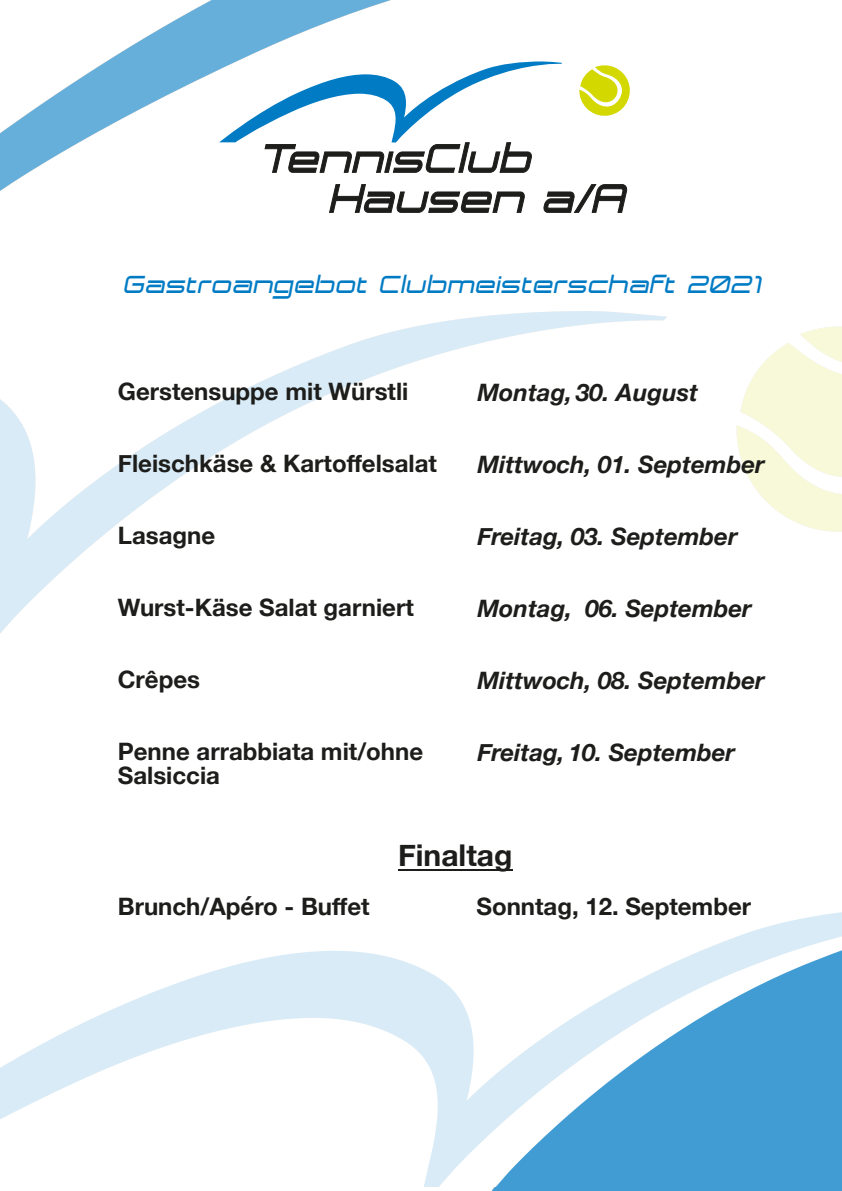
<style>
.page{position:relative;width:842px;height:1191px;background:#fff}
.page>*{position:absolute;margin:0;border:0;box-sizing:border-box;transform-origin:0 0}
.t1{font:700 30px "Helvetica Neue";color:#1d1d1b}
.t2{font:700 24px/24px "Helvetica Neue";color:#1d1d1b}
.t3{font:italic 700 24px "Helvetica Neue";color:#1d1d1b}
.t4{font:italic 700 24px "Expansiva";letter-spacing:.035em;color:#007bc4;scale:.9 1}
</style>
<div class="page">
<div style="left:492px;top:1186px;width:350px;height:5px;background:#409cd2"></div>
<img style="left:0;top:913px;width:842px;height:273px">
<img style="left:0;top:311px;width:842px;height:322px">
<img style="left:0;top:0;width:391px;height:191px">
<svg style="left:579px;top:65px;width:51px;height:51px"></svg>
<svg style="left:219px;top:61px;width:343px;height:112px"></svg>
<svg style="left:329px;top:184px;width:196px;height:29px"></svg>
<svg style="left:543px;top:184px;width:84px;height:29px"></svg>
<hr style="left:398px;top:869px;width:114px;height:2px;background:#1d1d1b">
<p class="t4" style="left:124px;top:275px;width:710px">Gastroangebot Clubmeisterschaft 2021</p>
<p class="t2" style="left:118px;top:379px;width:292px">Gerstensuppe mit Würstli</p>
<p class="t3" style="left:477px;top:377px;width:222px">Montag, 30. August</p>
<p class="t2" style="left:118px;top:451px;width:321px">Fleischkäse &amp; Kartoffelsalat</p>
<p class="t3" style="left:477px;top:449px;width:289px">Mittwoch, 01. September</p>
<p class="t2" style="left:118px;top:523px;width:99px">Lasagne</p>
<p class="t3" style="left:477px;top:521px;width:262px">Freitag, 03. September</p>
<p class="t2" style="left:118px;top:595px;width:297px">Wurst-Käse Salat garniert</p>
<p class="t3" style="left:477px;top:593px;width:276px">Montag, 06. September</p>
<p class="t2" style="left:118px;top:667px;width:84px">Crêpes</p>
<p class="t3" style="left:477px;top:665px;width:289px">Mittwoch, 08. September</p>
<p class="t2" style="left:118px;top:739px;width:307px">Penne arrabbiata mit/ohne<br>Salsiccia</p>
<p class="t3" style="left:477px;top:737px;width:259px">Freitag, 10. September</p>
<p class="t1" style="left:398px;top:837px;width:116px">Finaltag</p>
<p class="t2" style="left:118px;top:893px;width:253px">Brunch/Apéro - Buffet</p>
<p class="t2" style="left:476px;top:893px;width:276px">Sonntag, 12. September</p>
</div>
